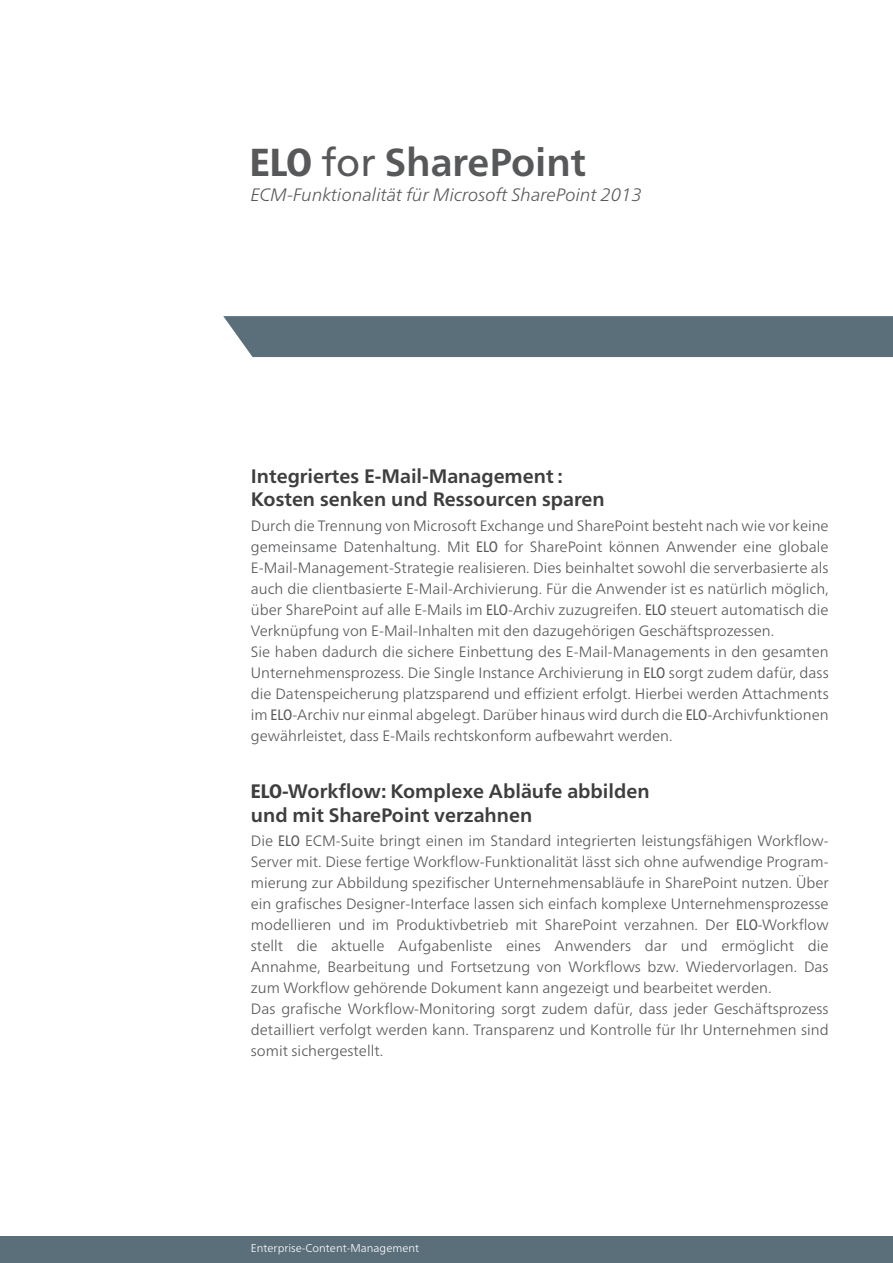
<style>
.page{position:relative;width:893px;height:1263px;background:#fff}
.page>*{position:absolute;margin:0;border:0;box-sizing:border-box;transform-origin:0 0}
.t1{font:700 39px "Frutiger Neue LTW1 G";color:#57585a}
.Headlines_Content{font:700 19.5px/23.4px "Frutiger Neue LTW1 G";color:#3e3e3f}
.t2{font:italic 300 18px "Frutiger Neue LTW1 G";color:#57585a}
.Fließtext_Content{font:300 15px/21px "Frutiger Neue LTW1 G";color:#57585a;text-align:justify}
.t3{font:300 11.25px "Frutiger Neue LTW1 G";color:#fff}
.s1{font-weight:800;font-stretch:condensed}
.s2{font-weight:400}
.s3{font-weight:400;font-stretch:condensed}
</style>
<div class="page">
<div style="left:0;top:1236px;width:893px;height:27px;background:#5b6f7b"></div>
<div style="left:223px;top:316px;width:670px;height:41px;background:#5b6f7b"></div>
<p class="t1" style="left:250px;top:139px;width:338px"><span class="s1">ELO</span> <span class="s2">for</span> SharePoint</p>
<p class="t2" style="left:251px;top:184px;width:393px">ECM-Funktionalität für Microsoft SharePoint 2013</p>
<p class="Headlines_Content" style="left:251px;top:464px;width:355px">Integriertes E-Mail-Management :<br>Kosten senken und Ressourcen sparen</p>
<p class="Fließtext_Content" style="left:251px;top:515px;width:579px">Durch die Trennung von Microsoft Exchange und SharePoint besteht nach wie vor keine gemeinsame Datenhaltung. Mit <span class="s3">ELO</span> for SharePoint können Anwender eine globale E-Mail-Management-Strategie realisieren. Dies beinhaltet sowohl die serverbasierte als auch die clientbasierte E-Mail-Archivierung. Für die Anwender ist es natürlich möglich, über SharePoint auf alle E-Mails im <span class="s3">ELO</span>-Archiv zuzugreifen. <span class="s3">ELO</span> steuert automatisch die Verknüpfung von E-Mail-Inhalten mit den dazugehörigen Geschäftsprozessen.</p>
<p class="Fließtext_Content" style="left:251px;top:641px;width:579px">Sie haben dadurch die sichere Einbettung des E-Mail-Managements in den gesamten Unternehmensprozess. Die Single Instance Archivierung in <span class="s3">ELO</span> sorgt zudem dafür, dass die Datenspeicherung platzsparend und effizient erfolgt. Hierbei werden Attachments im <span class="s3">ELO</span>-Archiv nur einmal abgelegt. Darüber hinaus wird durch die <span class="s3">ELO</span>-Archivfunktionen gewährleistet, dass E-Mails rechtskonform aufbewahrt werden.</p>
<p class="Headlines_Content" style="left:251px;top:780px;width:400px"><span class="s1">ELO</span>-Workflow: Komplexe Abläufe abbilden und mit SharePoint verzahnen</p>
<p class="Fließtext_Content" style="left:251px;top:830px;width:579px">Die <span class="s3">ELO</span> ECM-Suite bringt einen im Standard integrierten leistungsfähigen Workflow-Server mit. Diese fertige Workflow-Funktionalität lässt sich ohne aufwendige Program&shy;mierung zur Abbildung spezifischer Unternehmensabläufe in SharePoint nutzen. Über ein grafisches Designer-Interface lassen sich einfach komplexe Unternehmensprozesse modellieren und im Produktivbetrieb mit SharePoint verzahnen. Der <span class="s3">ELO</span>-Workflow stellt die aktuelle Aufgabenliste eines Anwenders dar und ermöglicht die Annahme, Bearbeitung und Fortsetzung von Workflows bzw. Wiedervorlagen. Das zum Workflow gehörende Dokument kann angezeigt und bearbeitet werden.</p>
<p class="Fließtext_Content" style="left:251px;top:998px;width:579px">Das grafische Workflow-Monitoring sorgt zudem dafür, dass jeder Geschäftsprozess detailliert verfolgt werden kann. Transparenz und Kontrolle für Ihr Unternehmen sind somit sichergestellt.</p>
<p class="t3" style="left:251px;top:1241px;width:170px">Enterprise-Content-Management</p>
</div>
